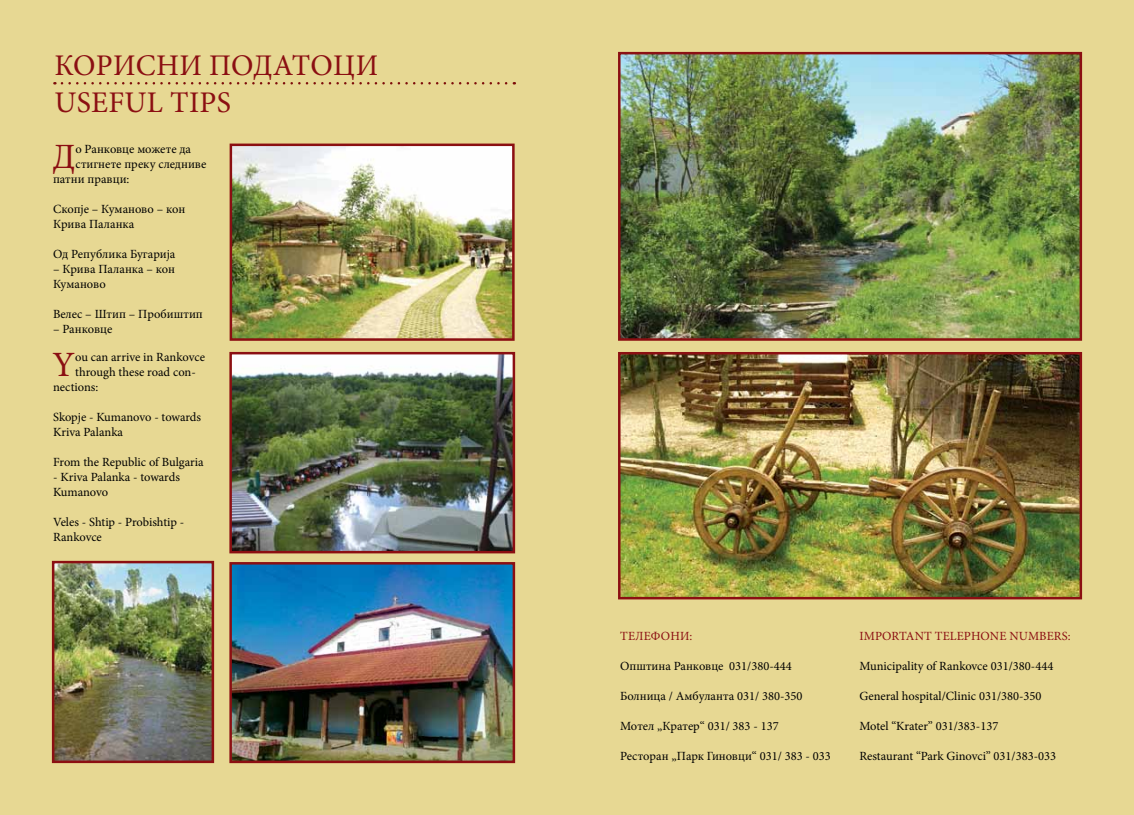
<style>
.page{position:relative;width:1134px;height:815px;background:#e7d893}
.page>*{position:absolute;margin:0;border:0;box-sizing:border-box;transform-origin:0 0}
.t1{font:35.62px "Minion Pro";color:#8b0f12}
.t2{font:30px/37.5px "Minion Pro";letter-spacing:.17em;color:#8b0f12}
.t3{font:12.5px/15px "Minion Pro";color:#000}
.t4{font:12.5px "Minion Pro";letter-spacing:.01em;color:#8b0f12}
</style>
<div class="page">
<img style="left:232px;top:565px;width:280px;height:195px">
<div style="left:229px;top:562px;width:286px;height:201px;border:2px solid #8b0f12"></div>
<img style="left:232px;top:355px;width:280px;height:195px">
<div style="left:229px;top:352px;width:286px;height:201px;border:2px solid #8b0f12"></div>
<img style="left:233px;top:147px;width:279px;height:191px">
<div style="left:230px;top:144px;width:285px;height:197px;border:2px solid #8b0f12"></div>
<svg style="left:62px;top:82px;width:453px;height:3px"></svg>
<img style="left:621px;top:55px;width:458px;height:283px">
<div style="left:618px;top:52px;width:464px;height:289px;border:2px solid #8b0f12"></div>
<img style="left:621px;top:355px;width:458px;height:241px">
<div style="left:618px;top:352px;width:464px;height:247px;border:2px solid #8b0f12"></div>
<img style="left:55px;top:564px;width:156px;height:196px">
<div style="left:52px;top:561px;width:162px;height:202px;border:2px solid #8b0f12"></div>
<h2 class="t2" style="left:55px;top:47px;width:319px;text-indent:102px">ни податоци<br>Useful tips</h2>
<h2 class="t2" style="left:55px;top:47px;width:62px">Корис</h2>
<h1 class="t1" style="left:52px;top:132px;width:25px">Д</h1>
<p class="t3" style="left:75px;top:141px;width:117px">о Ранковце можете да</p>
<p class="t3" style="left:75px;top:156px;width:133px">стигнете преку следниве</p>
<p class="t3" style="left:53px;top:171px;width:78px">патни правци:</p>
<p class="t3" style="left:53px;top:201px;width:134px">Скопје – Куманово – кон<br>Крива Паланка</p>
<p class="t3" style="left:53px;top:246px;width:124px">Од Република Бугарија</p>
<p class="t3" style="left:53px;top:261px;width:123px">– Крива Паланка – кон<br>Куманово</p>
<p class="t3" style="left:53px;top:306px;width:151px">Велес – Штип – Пробиштип</p>
<p class="t3" style="left:53px;top:321px;width:61px">– Ранковце</p>
<h1 class="t1" style="left:53px;top:341px;width:24px">Y</h1>
<p class="t3" style="left:75px;top:350px;width:131px">ou can arrive in Rankovce</p>
<p class="t3" style="left:75px;top:365px;width:122px">through these road con-</p>
<p class="t3" style="left:53px;top:380px;width:47px">nections:</p>
<p class="t3" style="left:53px;top:410px;width:149px">Skopje - Kumanovo - towards<br>Kriva Palanka</p>
<p class="t3" style="left:53px;top:455px;width:152px">From the Republic of Bulgaria</p>
<p class="t3" style="left:53px;top:470px;width:128px">- Kriva Palanka - towards<br>Kumanovo</p>
<p class="t3" style="left:53px;top:515px;width:133px">Veles - Shtip - Probishtip -<br>Rankovce</p>
<p class="t4" style="left:620px;top:627px;width:74px">Телефони:</p>
<p class="t3" style="left:620px;top:658px;width:173px">Општина Ранковце 031/380-444</p>
<p class="t3" style="left:620px;top:688px;width:184px">Болница / Амбуланта 031/ 380-350</p>
<p class="t3" style="left:620px;top:718px;width:160px">Мотел „Кратер“ 031/ 383 - 137</p>
<p class="t3" style="left:620px;top:748px;width:212px">Ресторан „Парк Гиновци“ 031/ 383 - 033</p>
<p class="t4" style="left:859px;top:627px;width:213px">Important telephone numbers :</p>
<p class="t3" style="left:859px;top:658px;width:195px">Municipality of Rankovce 031/380-444</p>
<p class="t3" style="left:859px;top:688px;width:184px">General hospital/Clinic 031/380-350</p>
<p class="t3" style="left:859px;top:718px;width:141px">Motel “Krater” 031/383-137</p>
<p class="t3" style="left:859px;top:748px;width:198px">Restaurant “Park Ginovci” 031/383-033</p>
</div>
